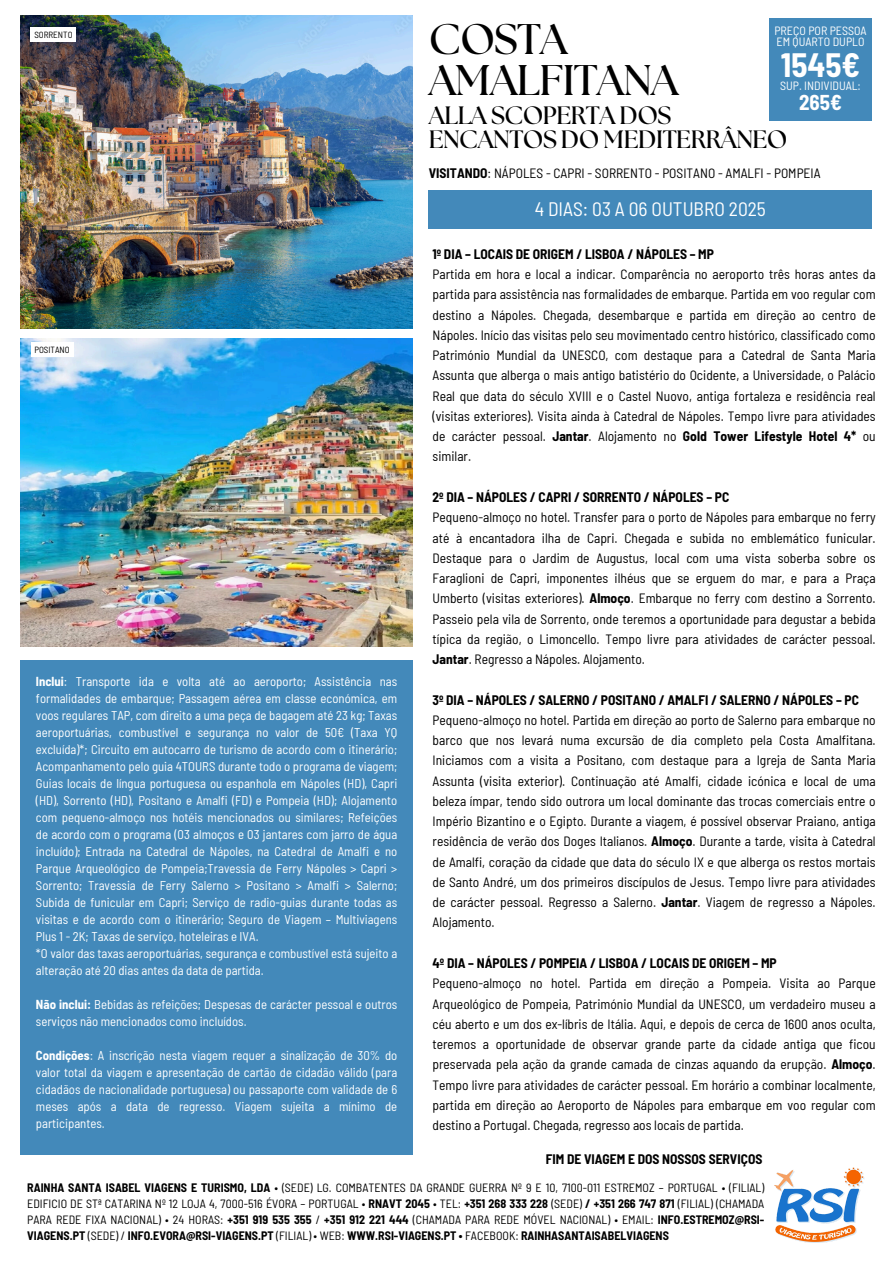
<style>
.page{position:relative;width:894px;height:1264px;background:#fff}
.page>*{position:absolute;margin:0;border:0;box-sizing:border-box;transform-origin:0 0}
.t1{font:700 42.75px/41.7px "The Seasons";letter-spacing:-.02em;color:#000}
.t2{font:700 semi-condensed 33px "Barlow";color:#fff}
.t3{font:700 25.05px/23.7px "The Seasons";letter-spacing:-.02em;color:#000}
.t4{font:700 semi-condensed 21px "Barlow";color:#fff}
.t5{font:semi-condensed 19.5px "Barlow";color:#fff}
.t6{font:semi-condensed 13.5px/20.2px "Barlow";color:#000}
.t7{font:700 semi-condensed 13.5px "Barlow";color:#000}
.t8{font:semi-condensed 12.75px/17px "Barlow";color:#fff;text-align:justify}
.t9{font:semi-condensed 12px/16px "Barlow";color:#000;text-align:justify}
.t10{font:semi-condensed 12px/11.2px "Barlow";color:#fff}
.t11{font:semi-condensed 9px "Barlow";color:#000}
.s1{font-weight:700}
</style>
<div class="page">
<img style="left:774px;top:1167px;width:90px;height:75px">
<div style="left:20px;top:660px;width:392px;height:494px;background:#4389ba"></div>
<div style="left:428px;top:190px;width:443px;height:39px;background:#4389ba"></div>
<div style="left:769px;top:18px;width:102px;height:103px;background:#4389ba"></div>
<img style="left:20px;top:339px;width:392px;height:307px">
<img style="left:20px;top:16px;width:392px;height:313px">
<div style="left:31px;top:343px;width:42px;height:14px;background:#fff"></div>
<div style="left:31px;top:28px;width:45px;height:14px;background:#fff"></div>
<p class="t11" style="left:34px;top:29px;width:40px">SORRENTO</p>
<p class="t1" style="left:428px;top:20px;width:251px">COSTA<br>AMALFITANA</p>
<h1 class="t10" style="left:774px;top:24px;width:94px">PREÇO POR PESSOA<br>EM QUARTO DUPLO</h1>
<p class="t2" style="left:780px;top:44px;width:81px">1545€</p>
<p class="t10" style="left:780px;top:79px;width:82px">SUP. INDIVIDUAL:</p>
<p class="t4" style="left:798px;top:89px;width:44px">265€</p>
<p class="t3" style="left:428px;top:105px;width:360px">ALLA SCOPERTA DOS<br>ENCANTOS DO MEDITERRÂNEO</p>
<h6 class="t6" style="left:428px;top:162px;width:393px"><span class="s1">VISITANDO</span>: NÁPOLES - CAPRI - SORRENTO - POSITANO - AMALFI - POMPEIA</h6>
<p class="t5" style="left:534px;top:196px;width:233px">4 DIAS: 03 A 06 OUTUBRO 2025</p>
<h6 class="t6" style="left:432px;top:243px;width:444px"><span class="s1">1º DIA – LOCAIS DE ORIGEM / LISBOA / NÁPOLES – MP<br></span>Partida em hora e local a indicar. Comparência no aeroporto três horas antes da partida para assistência nas formalidades de embarque. Partida em voo regular com destino a Nápoles. Chegada, desembarque e partida em direção ao centro de Nápoles. Início das visitas pelo seu movimentado centro histórico, classificado como Património Mundial da UNESCO, com destaque para a Catedral de Santa Maria Assunta que alberga o mais antigo batistério do Ocidente, a Universidade, o Palácio Real que data do século XVIII e o Castel Nuovo, antiga fortaleza e residência real (visitas exteriores). Visita ainda à Catedral de Nápoles. Tempo livre para atividades de carácter pessoal. <span class="s1">Jantar</span>. Alojamento no <span class="s1">Gold Tower Lifestyle Hotel 4*</span> ou similar.</h6>
<h6 class="t6" style="left:432px;top:486px;width:444px"><span class="s1">2º DIA – NÁPOLES / CAPRI / SORRENTO / NÁPOLES – PC<br></span>Pequeno-almoço no hotel. Transfer para o porto de Nápoles para embarque no ferry até à encantadora ilha de Capri. Chegada e subida no emblemático funicular.<br>Destaque para o Jardim de Augustus, local com uma vista soberba sobre os Faraglioni de Capri, imponentes ilhéus que se erguem do mar, e para a Praça Umberto (visitas exteriores). <span class="s1">Almoço</span>. Embarque no ferry com destino a Sorrento.<br>Passeio pela vila de Sorrento, onde teremos a oportunidade para degustar a bebida típica da região, o Limoncello. Tempo livre para atividades de carácter pessoal.<br><span class="s1">Jantar</span>. Regresso a Nápoles. Alojamento.</h6>
<h6 class="t6" style="left:432px;top:689px;width:444px"><span class="s1">3º DIA – NÁPOLES / SALERNO / POSITANO / AMALFI / SALERNO / NÁPOLES – PC </span>Pequeno-almoço no hotel. Partida em direção ao porto de Salerno para embarque no barco que nos levará numa excursão de dia completo pela Costa Amalfitana.<br>Iniciamos com a visita a Positano, com destaque para a Igreja de Santa Maria Assunta (visita exterior). Continuação até Amalfi, cidade icónica e local de uma beleza ímpar, tendo sido outrora um local dominante das trocas comerciais entre o Império Bizantino e o Egipto. Durante a viagem, é possível observar Praiano, antiga residência de verão dos Doges Italianos. <span class="s1">Almoço</span>. Durante a tarde, visita à Catedral de Amalfi, coração da cidade que data do século IX e que alberga os restos mortais de Santo André, um dos primeiros discípulos de Jesus. Tempo livre para atividades de carácter pessoal. Regresso a Salerno. <span class="s1">Jantar</span>. Viagem de regresso a Nápoles.<br>Alojamento.</h6>
<h6 class="t6" style="left:432px;top:952px;width:444px"><span class="s1">4º DIA – NÁPOLES / POMPEIA / LISBOA / LOCAIS DE ORIGEM – MP<br></span>Pequeno-almoço no hotel. Partida em direção a Pompeia. Visita ao Parque Arqueológico de Pompeia, Património Mundial da UNESCO, um verdadeiro museu a céu aberto e um dos ex-líbris de Itália. Aqui, e depois de cerca de 1600 anos oculta, teremos a oportunidade de observar grande parte da cidade antiga que ficou preservada pela ação da grande camada de cinzas aquando da erupção. <span class="s1">Almoço</span>.<br>Tempo livre para atividades de carácter pessoal. Em horário a combinar localmente, partida em direção ao Aeroporto de Nápoles para embarque em voo regular com destino a Portugal. Chegada, regresso aos locais de partida.</h6>
<h4 class="t7" style="left:545px;top:1150px;width:218px">FIM DE VIAGEM E DOS NOSSOS SERVIÇOS</h4>
<p class="t9" style="left:27px;top:1179px;width:738px"><span class="s1">RAINHA SANTA ISABEL VIAGENS E TURISMO, LDA</span> • (SEDE) LG. COMBATENTES DA GRANDE GUERRA Nº 9 E 10, 7100-011 ESTREMOZ – PORTUGAL • (FILIAL)<br>EDIFICIO DE STª CATARINA Nº 12 LOJA 4, 7000-516 ÉVORA – PORTUGAL • <span class="s1">RNAVT 2045</span> • TEL: <span class="s1">+351 268 333 228</span> (SEDE) <span class="s1">/ +351 266 747 871</span> (FILIAL) (CHAMADA PARA REDE FIXA NACIONAL) • 24 HORAS: <span class="s1">+351 919 535 355</span> / <span class="s1">+351 912 221 444</span> (CHAMADA PARA REDE MÓVEL NACIONAL) • EMAIL: <span class="s1">INFO.ESTREMOZ@RSI-VIAGENS.PT</span> (SEDE) / <span class="s1">INFO.EVORA@RSI-VIAGENS.PT</span> (FILIAL) • WEB: <span class="s1">WWW.RSI-VIAGENS.PT •</span> FACEBOOK: <span class="s1">RAINHASANTAISABELVIAGENS</span></p>
<h3 class="t11" style="left:34px;top:344px;width:37px">POSITANO</h3>
<p class="t8" style="left:36px;top:672px;width:363px"><span class="s1">Inclui</span>: Transporte ida e volta até ao aeroporto; Assistência nas formalidades de embarque; Passagem aérea em classe económica, em voos regulares TAP, com direito a uma peça de bagagem até 23 kg; Taxas aeroportuárias, combustível e segurança no valor de 50€ (Taxa YQ excluída)*; Circuito em autocarro de turismo de acordo com o itinerário; Acompanhamento pelo guia 4TOURS durante todo o programa de viagem; Guias locais de língua portuguesa ou espanhola em Nápoles (HD), Capri (HD), Sorrento (HD), Positano e Amalfi (FD) e Pompeia (HD); Alojamento com pequeno-almoço nos hotéis mencionados ou similares; Refeições de acordo com o programa (03 almoços e 03 jantares com jarro de água incluído); Entrada na Catedral de Nápoles, na Catedral de Amalfi e no Parque Arqueológico de Pompeia;Travessia de Ferry Nápoles &gt; Capri &gt; Sorrento; Travessia de Ferry Salerno &gt; Positano &gt; Amalfi &gt; Salerno; Subida de funicular em Capri; Serviço de radio-guias durante todas as visitas e de acordo com o itinerário; Seguro de Viagem – Multiviagens Plus 1 - 2K; Taxas de serviço, hoteleiras e IVA.</p>
<p class="t8" style="left:36px;top:944px;width:363px">*O valor das taxas aeroportuárias, segurança e combustível está sujeito a alteração até 20 dias antes da data de partida.</p>
<h6 class="t8" style="left:36px;top:995px;width:363px"><span class="s1">Não inclui:</span> Bebidas às refeições; Despesas de carácter pessoal e outros serviços não mencionados como incluídos.</h6>
<h6 class="t8" style="left:36px;top:1046px;width:363px"><span class="s1">Condições</span>: A inscrição nesta viagem requer a sinalização de 30% do valor total da viagem e apresentação de cartão de cidadão válido (para cidadãos de nacionalidade portuguesa) ou passaporte com validade de 6 meses após a data de regresso. Viagem sujeita a mínimo de participantes.</h6>
</div>
